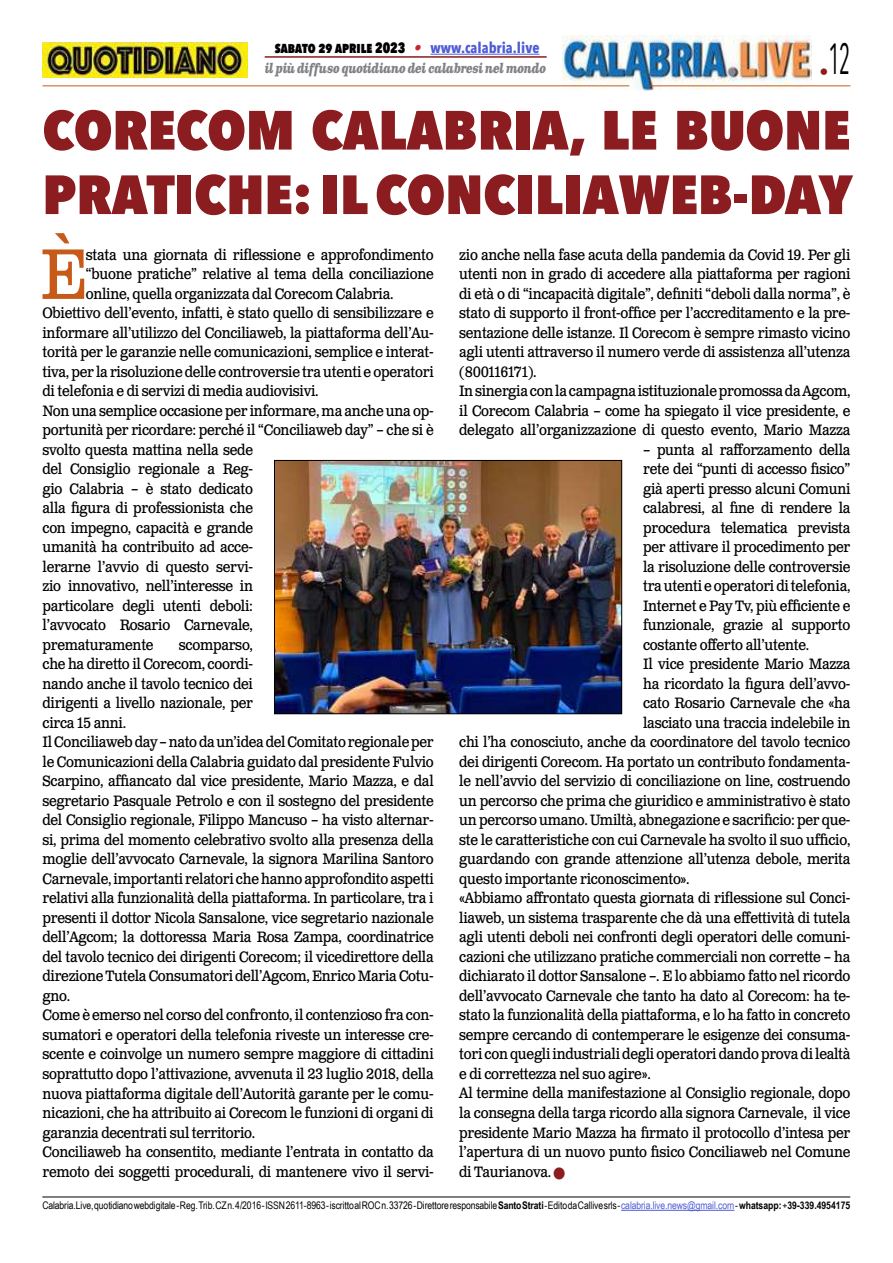
<style>
.page{position:relative;width:893px;height:1263px;background:#fff}
.page>*{position:absolute;margin:0;border:0;box-sizing:border-box;transform-origin:0 0}
.t1{font:71.25px "Clarendon Text Pro";color:#c85a19;scale:.9 1}
.t2{font:800 54.6px/64.5px "Avenir Next Condensed";color:#8b1c1f;scale:1.11 1}
.t3{font:43.5px "Avenir Next Condensed";color:#000;scale:.55 1}
.t4{font:15px/19.5px "Clarendon Text Pro";letter-spacing:-.02em;color:#000;scale:.9 1}
.t5{font:800 15px "Avenir Next Condensed";color:#000;scale:.9 1}
.t6{font:italic 700 13.5px "Clarendon Text Pro";letter-spacing:-.05em;color:#808285;scale:.79 1}
.t7{font:10.5px "Arial Narrow";letter-spacing:-.01em;color:#000}
.s1{font-family:"Clarendon Text Pro";font-weight:700;font-style:italic;color:#ce242b}
.s2{font-weight:700;color:#4f5cd6}
.s3{color:#8b1c1f}
.s4{font-weight:700}
.s5{color:#4f5cd6}
</style>
<div class="page">
<img style="left:563px;top:36px;width:248px;height:54px">
<hr style="left:43px;top:85px;width:586px;height:1px;background:#c85a19">
<hr style="left:651px;top:85px;width:199px;height:1px;background:#c85a19">
<hr style="left:430px;top:54px;width:109px;height:1px;background:#4f5cd6">
<hr style="left:265px;top:56px;width:282px;height:2px;background:#8b1c1f">
<img style="left:43px;top:43px;width:204px;height:34px">
<hr style="left:42px;top:1197px;width:808px;height:1px;background:#000">
<hr style="left:621px;top:1210px;width:113px;height:1px;background:#4f5cd6">
<img style="left:276px;top:462px;width:344px;height:250px">
<div style="left:274px;top:460px;width:348px;height:254px;border:1px solid #000"></div>
<p class="t5" style="left:275px;top:38px;width:296px">sabato 29 aprile 2023 <span class="s1">•</span> <span class="s2">www.calabria.live</span></p>
<p class="t6" style="left:265px;top:60px;width:358px">il più diffuso quotidiano dei calabresi nel mondo</p>
<h3 class="t3" style="left:820px;top:21px;width:58px"><sub>•</sub>12</h3>
<h2 class="t2" style="left:43px;top:97px;width:731px">CORECOM CALABRIA, LE BUONE<br>PRATICHE: IL CONCILIAWEB-DAY</h2>
<h1 class="t1" style="left:40px;top:231px;width:54px">È</h1>
<p class="t4" style="left:459px;top:246px;width:436px">zio anche nella fase acuta della pandemia da Covid 19. Per gli utenti non in grado di accedere alla piattaforma per ragioni di età o di “incapacità digitale”, definiti “deboli dalla norma”, è stato di supporto il front-office per l’accreditamento e la pre&shy;sentazione delle istanze. Il Corecom è sempre rimasto vicino agli utenti attraverso il numero verde di assistenza all’utenza (800116171).<br>In sinergia con la campagna istituzionale promossa da Agcom, il Corecom Calabria – come ha spiegato il vice presidente, e delegato all’organizzazione di questo evento, Mario Mazza</p>
<p class="t4" style="left:643px;top:441px;width:232px">– punta al rafforzamento della</p>
<p class="t4" style="left:643px;top:460px;width:232px">rete dei “punti di accesso fisico”</p>
<p class="t4" style="left:643px;top:480px;width:232px">già aperti presso alcuni Comuni</p>
<p class="t4" style="left:643px;top:499px;width:232px">calabresi, al fine di rendere la</p>
<p class="t4" style="left:643px;top:519px;width:232px">procedura telematica prevista</p>
<p class="t4" style="left:643px;top:538px;width:232px">per attivare il procedimento per</p>
<p class="t4" style="left:643px;top:558px;width:232px">la risoluzione delle controversie</p>
<p class="t4" style="left:643px;top:577px;width:232px">tra utenti e operatori di telefonia,</p>
<p class="t4" style="left:643px;top:597px;width:232px">Internet e Pay Tv, più efficiente e</p>
<p class="t4" style="left:643px;top:616px;width:232px">funzionale, grazie al supporto</p>
<p class="t4" style="left:643px;top:636px;width:186px">costante offerto all’utente.</p>
<p class="t4" style="left:643px;top:655px;width:232px">Il vice presidente Mario Mazza</p>
<p class="t4" style="left:643px;top:675px;width:232px">ha ricordato la figura dell’avvo-</p>
<p class="t4" style="left:643px;top:694px;width:232px">cato Rosario Carnevale che «ha</p>
<p class="t4" style="left:643px;top:714px;width:232px">lasciato una traccia indelebile in</p>
<p class="t4" style="left:459px;top:733px;width:436px">chi l’ha conosciuto, anche da coordinatore del tavolo tecnico</p>
<p class="t4" style="left:459px;top:753px;width:436px">dei dirigenti Corecom. Ha portato un contributo fondamenta-</p>
<p class="t4" style="left:459px;top:772px;width:436px">le nell’avvio del servizio di conciliazione on line, costruendo</p>
<p class="t4" style="left:459px;top:792px;width:436px">un percorso che prima che giuridico e amministrativo è stato</p>
<p class="t4" style="left:459px;top:811px;width:436px">un percorso umano. Umiltà, abnegazione e sacrificio: per que-</p>
<p class="t4" style="left:459px;top:831px;width:436px">ste le caratteristiche con cui Carnevale ha svolto il suo ufficio,</p>
<p class="t4" style="left:459px;top:850px;width:436px">guardando con grande attenzione all’utenza debole, merita</p>
<p class="t4" style="left:459px;top:870px;width:258px">questo importante riconoscimento».</p>
<p class="t4" style="left:459px;top:889px;width:436px">«Abbiamo affrontato questa giornata di riflessione sul Conci-</p>
<p class="t4" style="left:459px;top:909px;width:436px">liaweb, un sistema trasparente che dà una effettività di tutela</p>
<p class="t4" style="left:459px;top:928px;width:436px">agli utenti deboli nei confronti degli operatori delle comuni-</p>
<p class="t4" style="left:459px;top:948px;width:436px">cazioni che utilizzano pratiche commerciali non corrette – ha</p>
<p class="t4" style="left:459px;top:967px;width:436px">dichiarato il dottor Sansalone –. E lo abbiamo fatto nel ricordo</p>
<p class="t4" style="left:459px;top:987px;width:436px">dell’avvocato Carnevale che tanto ha dato al Corecom: ha te-</p>
<p class="t4" style="left:459px;top:1006px;width:436px">stato la funzionalità della piattaforma, e lo ha fatto in concreto</p>
<p class="t4" style="left:459px;top:1026px;width:436px">sempre cercando di contemperare le esigenze dei consuma-</p>
<p class="t4" style="left:459px;top:1045px;width:436px">tori con quegli industriali degli operatori dando prova di lealtà</p>
<p class="t4" style="left:459px;top:1065px;width:214px">e di correttezza nel suo agire».</p>
<p class="t4" style="left:459px;top:1084px;width:436px">Al termine della manifestazione al Consiglio regionale, dopo</p>
<p class="t4" style="left:459px;top:1104px;width:436px">la consegna della targa ricordo alla signora Carnevale, il vice</p>
<p class="t4" style="left:459px;top:1123px;width:436px">presidente Mario Mazza ha firmato il protocollo d’intesa per</p>
<p class="t4" style="left:459px;top:1143px;width:436px">l’apertura di un nuovo punto fisico Conciliaweb nel Comune</p>
<p class="t4" style="left:459px;top:1162px;width:119px">di Taurianova. <span class="s3">■</span></p>
<p class="t4" style="left:86px;top:246px;width:388px">stata una giornata di riflessione e approfondimento</p>
<p class="t4" style="left:86px;top:265px;width:388px">“buone pratiche” relative al tema della conciliazione</p>
<p class="t4" style="left:86px;top:285px;width:343px">online, quella organizzata dal Corecom Calabria.</p>
<p class="t4" style="left:43px;top:304px;width:436px">Obiettivo dell’evento, infatti, è stato quello di sensibilizzare e</p>
<p class="t4" style="left:43px;top:324px;width:436px">informare all’utilizzo del Conciliaweb, la piattaforma dell’Au-</p>
<p class="t4" style="left:43px;top:343px;width:436px">torità per le garanzie nelle comunicazioni, semplice e interat-</p>
<p class="t4" style="left:43px;top:363px;width:436px">tiva, per la risoluzione delle controversie tra utenti e operatori</p>
<p class="t4" style="left:43px;top:382px;width:308px">di telefonia e di servizi di media audiovisivi.</p>
<p class="t4" style="left:43px;top:402px;width:436px">Non una semplice occasione per informare, ma anche una op-</p>
<p class="t4" style="left:43px;top:421px;width:436px">portunità per ricordare: perché il “Conciliaweb day” – che si è</p>
<p class="t4" style="left:43px;top:441px;width:235px">svolto questa mattina nella sede</p>
<p class="t4" style="left:43px;top:460px;width:235px">del Consiglio regionale a Reg-</p>
<p class="t4" style="left:43px;top:480px;width:235px">gio Calabria – è stato dedicato</p>
<p class="t4" style="left:43px;top:499px;width:235px">alla figura di professionista che</p>
<p class="t4" style="left:43px;top:519px;width:235px">con impegno, capacità e grande</p>
<p class="t4" style="left:43px;top:538px;width:235px">umanità ha contribuito ad acce-</p>
<p class="t4" style="left:43px;top:558px;width:235px">lerarne l’avvio di questo servi-</p>
<p class="t4" style="left:43px;top:577px;width:235px">zio innovativo, nell’interesse in</p>
<p class="t4" style="left:43px;top:597px;width:235px">particolare degli utenti deboli:</p>
<p class="t4" style="left:43px;top:616px;width:235px">l’avvocato Rosario Carnevale,</p>
<p class="t4" style="left:43px;top:636px;width:125px">prematuramente</p>
<p class="t4" style="left:43px;top:636px;width:436px;text-indent:136px">scomparso,<br>che ha diretto il Corecom, coordi-<br>nando anche il tavolo tecnico dei<br>dirigenti a livello nazionale, per<br>circa 15 anni.<br>Il Conciliaweb day – nato da un’idea del Comitato regionale per le Comunicazioni della Calabria guidato dal presidente Fulvio Scarpino, affiancato dal vice presidente, Mario Mazza, e dal segretario Pasquale Petrolo e con il sostegno del presidente del Consiglio regionale, Filippo Mancuso – ha visto alternar&shy;si, prima del momento celebrativo svolto alla presenza della moglie dell’avvocato Carnevale, la signora Marilina Santoro Carnevale, importanti relatori che hanno approfondito aspetti relativi alla funzionalità della piattaforma. In particolare, tra i presenti il dottor Nicola Sansalone, vice segretario nazionale dell’Agcom; la dottoressa Maria Rosa Zampa, coordinatrice del tavolo tecnico dei dirigenti Corecom; il vicedirettore della direzione Tutela Consumatori dell’Agcom, Enrico Maria Cotu&shy;gno.<br>Come è emerso nel corso del confronto, il contenzioso fra con&shy;sumatori e operatori della telefonia riveste un interesse cre&shy;scente e coinvolge un numero sempre maggiore di cittadini soprattutto dopo l’attivazione, avvenuta il 23 luglio 2018, della nuova piattaforma digitale dell’Autorità garante per le comu&shy;nicazioni, che ha attribuito ai Corecom le funzioni di organi di garanzia decentrati sul territorio.<br>Conciliaweb ha consentito, mediante l’entrata in contatto da remoto dei soggetti procedurali, di mantenere vivo il servi-</p>
<p class="t7" style="left:42px;top:1198px;width:809px">Calabria.Live, quotidiano webdigitale - Reg. Trib. CZ n. 4/2016 - ISSN 2611-8963 - iscritto al ROC n. 33726 - Direttore responsabile <span class="s4">Santo Strati</span> - Edito da Callive srls - <span class="s5">calabria.live.news@gmail.com</span> - <span class="s4">whatsapp:</span> +<span class="s4">39-339.4954175</span></p>
</div>
